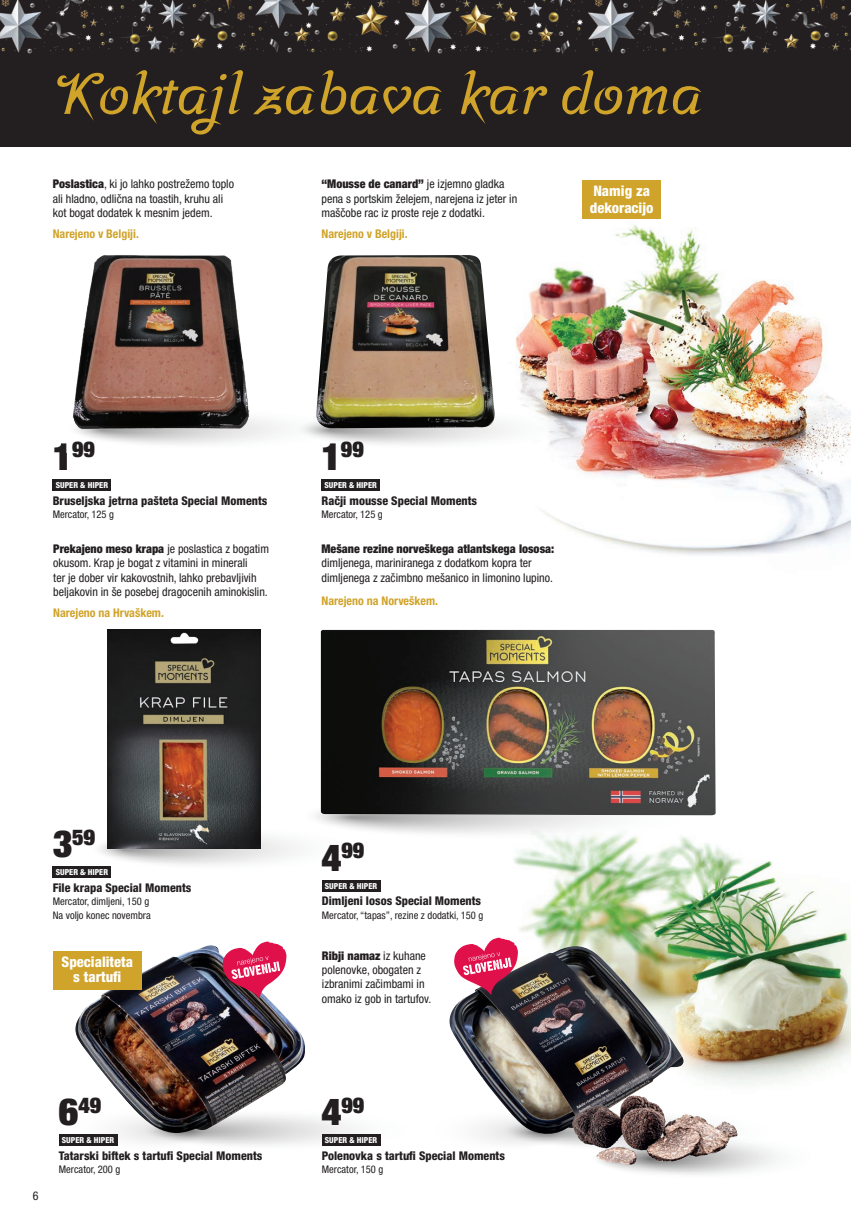
<style>
.page{position:relative;width:851px;height:1225px;background:#fff}
.page>*{position:absolute;margin:0;border:0;box-sizing:border-box;transform-origin:0 0}
.t1{font:700 57.75px "Srisakdi";color:#d0a32a}
.t2{font:900 condensed 21.9px "Helvetica Neue LT Pro";color:#231f20}
.t3{font:800 condensed 14.55px/15px "Helvetica Neue LT Pro";color:#fff;text-align:center}
.t4{font:condensed 12px/14.4px "Helvetica Neue LT Pro";color:#231f20}
.t5{font:800 condensed 12px "Helvetica Neue LT Pro";color:#231f20}
.t6{font:700 condensed 12px "Helvetica Neue LT Pro";color:#d0a32a}
.t7{font:900 condensed 12px "Helvetica Neue LT Pro";color:#231f20}
.t8{font:condensed 10.5px/13.5px "Helvetica Neue LT Pro";color:#231f20}
.t9{font:800 condensed 8.25px "Helvetica Neue LT Pro";color:#fff}
.s1{font-weight:900}
.s2{font-size:37.5px}
</style>
<div class="page">
<div style="left:0;top:0;width:850px;height:147px;background:#231f20"></div>
<hr style="left:850px;top:0;width:1px;height:147px;background:#231f20">
<img style="left:513px;top:842px;width:337px;height:243px">
<img style="left:75px;top:945px;width:230px;height:160px">
<img style="left:212px;top:1105px;width:169px;height:41px">
<img style="left:117px;top:1105px;width:95px;height:41px">
<img style="left:430px;top:195px;width:420px;height:435px">
<div style="left:53px;top:479px;width:58px;height:12px;background:#231f20"></div>
<div style="left:321px;top:479px;width:59px;height:12px;background:#231f20"></div>
<img style="left:317px;top:255px;width:178px;height:149px">
<img style="left:390px;top:404px;width:228px;height:48px">
<img style="left:74px;top:255px;width:174px;height:149px">
<img style="left:72px;top:404px;width:318px;height:40px">
<div style="left:53px;top:866px;width:58px;height:12px;background:#231f20"></div>
<div style="left:322px;top:880px;width:58px;height:11px;background:#231f20"></div>
<img style="left:316px;top:787px;width:400px;height:55px">
<img style="left:320px;top:630px;width:395px;height:185px">
<img style="left:100px;top:823px;width:303px;height:42px">
<img style="left:108px;top:630px;width:152px;height:218px">
<div style="left:59px;top:1134px;width:58px;height:12px;background:#231f20"></div>
<div style="left:322px;top:1134px;width:58px;height:12px;background:#231f20"></div>
<svg style="left:222px;top:941px;width:64px;height:58px"></svg>
<div style="left:53px;top:951px;width:88px;height:38px;background:#d0a32a"></div>
<img style="left:449px;top:946px;width:234px;height:160px">
<img style="left:478px;top:1106px;width:90px;height:39px">
<svg style="left:454px;top:937px;width:64px;height:58px"></svg>
<img style="left:568px;top:1091px;width:172px;height:77px">
<div style="left:582px;top:180px;width:78px;height:38px;background:#d0a32a"></div>
<img style="left:0;top:0;width:850px;height:54px">
<h1 class="t1" style="left:54px;top:60px;width:650px">Koktajl zabava kar doma</h1>
<p class="t4" style="left:53px;top:177px;width:183px"><span class="s1">Poslastica</span>, ki jo lahko postrežemo toplo ali hladno, odlična na toastih, kruhu ali kot bogat dodatek k mesnim jedem.</p>
<p class="t4" style="left:321px;top:177px;width:197px"><span class="s1">“Mousse de canard”</span> je izjemno gladka pena s portskim želejem, narejena iz jeter in maščobe rac iz proste reje z dodatki.</p>
<p class="t6" style="left:53px;top:226px;width:88px">Narejeno v Belgiji.</p>
<p class="t6" style="left:321px;top:226px;width:88px">Narejeno v Belgiji.</p>
<p class="t3" style="left:589px;top:181px;width:65px;line-height:17.4px;text-align:left">Namig za dekoracijo</p>
<h2 class="t2" style="left:53px;top:435px;width:44px"><span class="s2">1</span>99</h2>
<p class="t9" style="left:56px;top:480px;width:54px">SUPER &amp; HIPER</p>
<p class="t5" style="left:53px;top:493px;width:216px">Bruseljska jetrna pašteta Special Moments</p>
<p class="t8" style="left:53px;top:507px;width:63px">Mercator, 125 g</p>
<h2 class="t2" style="left:321px;top:435px;width:44px"><span class="s2">1</span>99</h2>
<p class="t9" style="left:324px;top:480px;width:54px">SUPER &amp; HIPER</p>
<p class="t5" style="left:321px;top:493px;width:157px">Račji mousse Special Moments</p>
<p class="t8" style="left:321px;top:507px;width:63px">Mercator, 125 g</p>
<p class="t4" style="left:53px;top:541px;width:217px"><span class="s1">Prekajeno meso krapa</span> je poslastica z bogatim okusom. Krap je bogat z vitamini in minerali<br>ter je dober vir kakovostnih, lahko prebavljivih beljakovin in še posebej dragocenih aminokislin.</p>
<p class="t7" style="left:321px;top:541px;width:234px">Mešane rezine norveškega atlantskega lososa:</p>
<p class="t4" style="left:321px;top:556px;width:233px">dimljenega, mariniranega z dodatkom kopra ter dimljenega z začimbno mešanico in limonino lupino.</p>
<p class="t6" style="left:321px;top:593px;width:118px">Narejeno na Norveškem.</p>
<p class="t6" style="left:53px;top:605px;width:112px">Narejeno na Hrvaškem.</p>
<h2 class="t2" style="left:53px;top:822px;width:44px"><span class="s2">3</span>59</h2>
<p class="t9" style="left:56px;top:867px;width:54px">SUPER &amp; HIPER</p>
<p class="t5" style="left:53px;top:880px;width:140px">File krapa Special Moments</p>
<p class="t8" style="left:53px;top:894px;width:99px">Mercator, dimljeni, 150 g<br>Na voljo konec novembra</p>
<p class="t3" style="left:62px;top:954px;width:73px">Specialiteta s tartufi</p>
<p class="t4" style="left:33px;top:1188px;width:7px">6</p>
<h2 class="t2" style="left:59px;top:1090px;width:44px"><span class="s2">6</span>49</h2>
<p class="t9" style="left:62px;top:1135px;width:54px">SUPER &amp; HIPER</p>
<p class="t5" style="left:59px;top:1148px;width:205px">Tatarski biftek s tartufi Special Moments</p>
<p class="t8" style="left:59px;top:1162px;width:63px">Mercator, 200 g</p>
<h2 class="t2" style="left:322px;top:836px;width:44px"><span class="s2">4</span>99</h2>
<p class="t9" style="left:325px;top:880px;width:54px">SUPER &amp; HIPER</p>
<p class="t5" style="left:322px;top:893px;width:161px">Dimljeni losos Special Moments</p>
<p class="t8" style="left:322px;top:908px;width:163px">Mercator, “tapas”, rezine z dodatki, 150 g</p>
<p class="t4" style="left:322px;top:948px;width:111px"><span class="s1">Ribji namaz</span> iz kuhane polenovke, obogaten z izbranimi začimbami in omako iz gob in tartufov.</p>
<h2 class="t2" style="left:322px;top:1090px;width:44px"><span class="s2">4</span>99</h2>
<p class="t9" style="left:325px;top:1135px;width:54px">SUPER &amp; HIPER</p>
<p class="t5" style="left:322px;top:1148px;width:184px">Polenovka s tartufi Special Moments</p>
<p class="t8" style="left:322px;top:1162px;width:63px">Mercator, 150 g</p>
</div>
